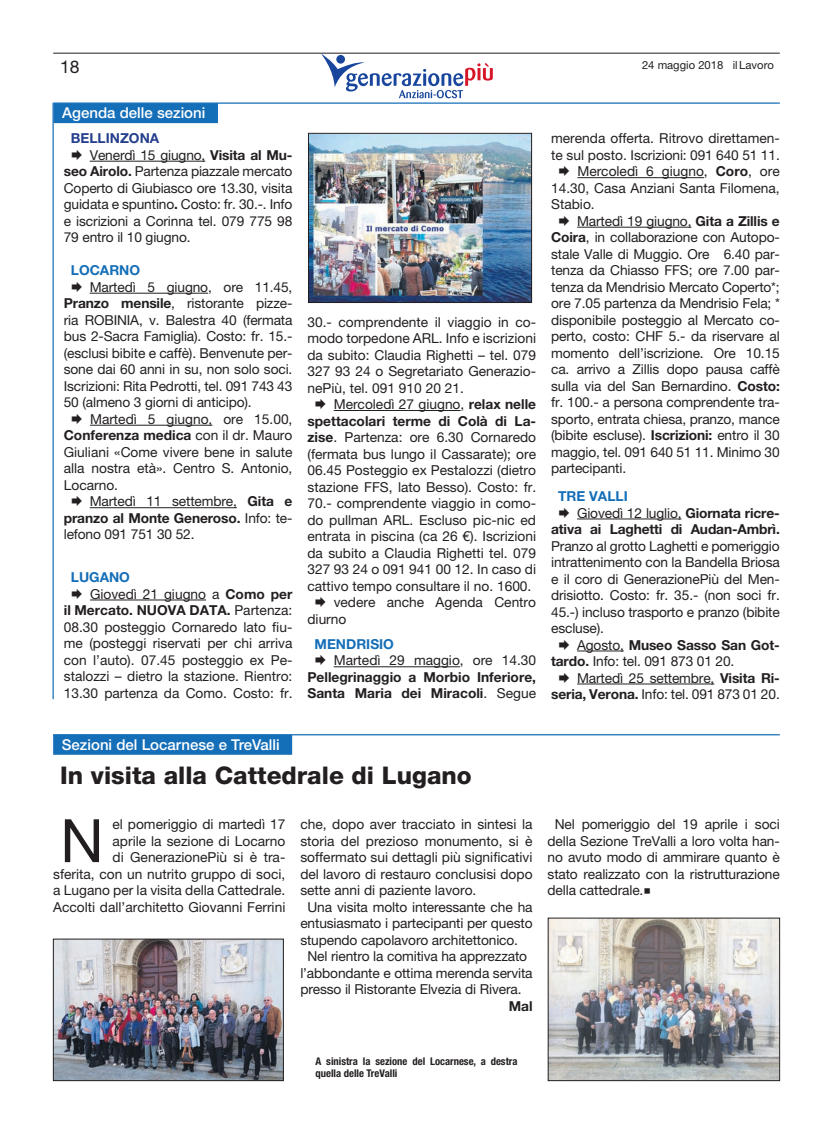
<style>
.page{position:relative;width:833px;height:1134px;background:#fff}
.page>*{position:absolute;margin:0;border:0;box-sizing:border-box;transform-origin:0 0}
.Capolettera_AAPI{font:60px "Helvetica Neue LT Pro";color:#231f20}
.t1{font:800 24.38px "Helvetica Neue LT Pro";color:#231f20}
.t2{font:17.5px "Helvetica Neue LT Pro";color:#231f20}
.Incipit_-_AAPI{font:500 15px "Helvetica Neue LT Pro";color:#fff}
.appuntamenti-agenda{font:13.75px/16.5px "Helvetica Neue LT Pro";color:#231f20;text-align:justify}
.Paragrafo_base_AAPI{font:13.75px/16.5px "Helvetica Neue LT Pro";letter-spacing:-.01em;color:#231f20;text-align:justify}
.Capolettera_AAPI-2{font:13.75px/16.5px "Helvetica Neue LT Pro";color:#231f20;text-align:right}
.appuntamenti-agenda-2{font:700 13.75px/16.5px "Helvetica Neue LT Pro";color:#231f20;text-align:center}
.t3{font:700 13.75px "Helvetica Neue LT Pro";color:#146eb8}
.t4{font:700 13.75px "Helvetica Neue LT Pro";color:#253f8e}
.Paragrafo_base_AAPI-2{font:700 13.75px "Helvetica Neue LT Pro";color:#231f20}
.t5{font:11.25px "Helvetica Neue LT Pro";color:#231f20}
.Didascalia_foto{font:700 condensed 10.62px/11.9px "Helvetica Neue LT Pro";color:#231f20}
.s1{font-weight:700}
.s2{font-weight:400}
</style>
<div class="page">
<svg style="left:321px;top:54px;width:172px;height:44px"></svg>
<hr style="left:53px;top:102px;width:727px;height:2px;background:#146eb8">
<div style="left:53px;top:103px;width:165px;height:20px;background:#146eb8"></div>
<hr style="left:90px;top:161px;width:115px;height:1px;background:#231f20">
<hr style="left:90px;top:293px;width:118px;height:1px;background:#231f20">
<hr style="left:90px;top:425px;width:122px;height:1px;background:#231f20">
<hr style="left:90px;top:507px;width:147px;height:1px;background:#231f20">
<hr style="left:90px;top:600px;width:116px;height:1px;background:#231f20">
<hr style="left:334px;top:410px;width:126px;height:1px;background:#231f20">
<hr style="left:334px;top:666px;width:126px;height:1px;background:#231f20">
<hr style="left:577px;top:177px;width:127px;height:1px;background:#231f20">
<hr style="left:577px;top:227px;width:114px;height:1px;background:#231f20">
<hr style="left:577px;top:519px;width:104px;height:1px;background:#231f20">
<hr style="left:577px;top:651px;width:47px;height:1px;background:#231f20">
<hr style="left:577px;top:684px;width:137px;height:1px;background:#231f20">
<hr style="left:53px;top:103px;width:1px;height:596px;background:#146eb8">
<img style="left:310px;top:135px;width:219px;height:166px">
<div style="left:308px;top:133px;width:223px;height:170px;border:1px solid #231f20"></div>
<hr style="left:53px;top:734px;width:727px;height:1px;background:#146eb8">
<div style="left:53px;top:735px;width:239px;height:20px;background:#146eb8"></div>
<img style="left:55px;top:941px;width:226px;height:138px">
<div style="left:53px;top:939px;width:230px;height:142px;border:1px solid #231f20"></div>
<img style="left:550px;top:920px;width:228px;height:159px">
<div style="left:548px;top:918px;width:232px;height:163px;border:1px solid #231f20"></div>
<hr style="left:53px;top:53px;width:727px;height:1px;background:#231f20">
<p class="t2" style="left:60px;top:56px;width:21px">18</p>
<p class="t5" style="left:642px;top:58px;width:133px">24 maggio 2018 il Lavoro</p>
<p class="Incipit_-_AAPI" style="left:62px;top:104px;width:145px">Agenda delle sezioni</p>
<p class="t4" style="left:71px;top:130px;width:90px">BELLINZONA</p>
<p class="appuntamenti-agenda" style="left:64px;top:146px;width:230px;text-indent:7px">◻ Venerdì 15 giugno, <span class="s1">Visita al Mu&shy;seo Airolo.</span> Partenza piazzale mercato Coperto di Giubiasco ore 13.30, visita guidata e spuntino<span class="s1">.</span> Costo: fr. 30.-. Info e iscrizioni a Corinna tel. 079 775 98<br>79 entro il 10 giugno.</p>
<p class="t3" style="left:71px;top:262px;width:71px">LOCARNO</p>
<p class="appuntamenti-agenda" style="left:64px;top:278px;width:230px;text-indent:7px">◻ Martedì 5 giugno, ore 11.45, <span class="s1">Pranzo mensile</span>, ristorante pizze&shy;ria ROBINIA, v. Balestra 40 (fermata bus 2-Sacra Famiglia). Costo: fr. 15.- (esclusi bibite e caffè). Benvenute per&shy;sone dai 60 anni in su, non solo soci.<br>Iscrizioni: Rita Pedrotti, tel. 091 743 43<br>50 (almeno 3 giorni di anticipo).</p>
<p class="appuntamenti-agenda" style="left:64px;top:410px;width:230px;text-indent:7px">◻ Martedì 5 giugno, ore 15.00, <span class="s1">Conferenza medica</span> con il dr. Mauro Giuliani «Come vivere bene in salute alla nostra età». Centro S. Antonio, Locarno.</p>
<p class="appuntamenti-agenda" style="left:64px;top:493px;width:230px;text-indent:7px">◻ Martedì 11 settembre, <span class="s1">Gita e pranzo al Monte Generoso.</span> Info: te&shy;lefono 091 751 30 52.</p>
<p class="t3" style="left:71px;top:569px;width:61px">LUGANO</p>
<p class="appuntamenti-agenda" style="left:64px;top:585px;width:230px;text-align:center">◻ Giovedì 21 giugno a <span class="s1">Como per il Mercato. NUOVA DATA.</span> Partenza:<br>08.30 posteggio Cornaredo lato fiu&shy;me (posteggi riservati per chi arriva con l’auto). 07.45 posteggio ex Pe&shy;stalozzi – dietro la stazione. Rientro:<br>13.30 partenza da Como. Costo: fr.</p>
<p class="appuntamenti-agenda" style="left:551px;top:130px;width:230px">merenda offerta. Ritrovo direttamen&shy;te sul posto. Iscrizioni: 091 640 51 11.</p>
<p class="appuntamenti-agenda" style="left:551px;top:163px;width:230px;text-indent:7px">◻ Mercoledì 6 giugno, <span class="s1">Coro</span>, ore 14.30, Casa Anziani Santa Filomena, Stabio.</p>
<p class="appuntamenti-agenda" style="left:551px;top:212px;width:230px;text-indent:7px">◻ Martedì 19 giugno, <span class="s1">Gita a Zillis e Coira</span>, in collaborazione con Autopo&shy;stale Valle di Muggio. Ore 6.40 par&shy;tenza da Chiasso FFS; ore 7.00 par&shy;tenza da Mendrisio Mercato Coperto*; ore 7.05 partenza da Mendrisio Fela; * disponibile posteggio al Mercato co&shy;perto, costo: CHF 5.- da riservare al momento dell’iscrizione. Ore 10.15 ca. arrivo a Zillis dopo pausa caffè sulla via del San Bernardino. <span class="s1">Costo: </span>fr. 100.- a persona comprendente tra&shy;sporto, entrata chiesa, pranzo, mance (bibite escluse). <span class="s1">Iscrizioni:</span> entro il 30 maggio, tel. 091 640 51 11. Minimo 30 partecipanti.</p>
<p class="t3" style="left:558px;top:488px;width:71px">TRE VALLI</p>
<p class="appuntamenti-agenda" style="left:551px;top:504px;width:230px;text-indent:7px">◻ Giovedì 12 luglio, <span class="s1">Giornata ricre&shy;ativa ai Laghetti di Audan-Ambrì.<br></span>Pranzo al grotto Laghetti e pomeriggio intrattenimento con la Bandella Briosa e il coro di GenerazionePiù del Men&shy;drisiotto. Costo: fr. 35.- (non soci fr.<br>45.-) incluso trasporto e pranzo (bibite escluse).</p>
<p class="appuntamenti-agenda" style="left:551px;top:636px;width:230px;text-indent:7px">◻ Agosto, <span class="s1">Museo Sasso San Got&shy;tardo.</span> Info: tel. 091 873 01 20.</p>
<p class="appuntamenti-agenda" style="left:551px;top:669px;width:230px;text-align:center">◻ Martedì 25 settembre, <span class="s1">Visita Ri&shy;seria, Verona.</span> Info: tel. 091 873 01 20.</p>
<p class="appuntamenti-agenda" style="left:307px;top:313px;width:230px">30.- comprendente il viaggio in co&shy;modo torpedone ARL. Info e iscrizioni da subito: Claudia Righetti – tel. 079<br>327 93 24 o Segretariato Generazio&shy;nePiù, tel. 091 910 20 21.</p>
<p class="appuntamenti-agenda" style="left:307px;top:396px;width:230px;text-align:center">◻ Mercoledì 27 giugno, <span class="s1">relax nelle spettacolari terme di Colà di La&shy;zise</span>. Partenza: ore 6.30 Cornaredo (fermata bus lungo il Cassarate); ore 06.45 Posteggio ex Pestalozzi (dietro stazione FFS, lato Besso). Costo: fr.<br>70.- comprendente viaggio in como&shy;do pullman ARL. Escluso pic-nic ed entrata in piscina (ca 26 €). Iscrizioni da subito a Claudia Righetti tel. 079<br>327 93 24 o 091 941 00 12. In caso di cattivo tempo consultare il no. 1600.</p>
<p class="appuntamenti-agenda" style="left:307px;top:594px;width:230px;text-indent:7px">◻ vedere anche Agenda Centro diurno</p>
<p class="t3" style="left:314px;top:635px;width:81px">MENDRISIO</p>
<p class="appuntamenti-agenda-2" style="left:307px;top:652px;width:230px">◻ <span class="s2">Martedì 29 maggio, ore 14.30<br></span>Pellegrinaggio a Morbio Inferiore,<br>Santa Maria dei Miracoli<span class="s2">. Segue</span></p>
<p class="Incipit_-_AAPI" style="left:62px;top:735px;width:219px">Sezioni del Locarnese e TreValli</p>
<p class="t1" style="left:60px;top:760px;width:413px">In visita alla Cattedrale di Lugano</p>
<p class="Capolettera_AAPI-2" style="left:53px;top:816px;width:234px">el pomeriggio di martedì 17<br>aprile la sezione di Locarno<br>di GenerazionePiù si è tra-<br>sferita, con un nutrito gruppo di soci, a Lugano per la visita della Cattedrale.<br>Accolti dall’architetto Giovanni Ferrini</p>
<p class="Capolettera_AAPI-2" style="left:300px;top:816px;width:234px;text-align:justify">che, dopo aver tracciato in sintesi la storia del prezioso monumento, si è soffermato sui dettagli più significativi del lavoro di restauro conclusisi dopo sette anni di paziente lavoro.</p>
<p class="Capolettera_AAPI" style="left:60px;top:805px;width:45px">N</p>
<p class="Paragrafo_base_AAPI" style="left:300px;top:898px;width:234px;text-indent:7px">Una visita molto interessante che ha entusiasmato i partecipanti per questo stupendo capolavoro architettonico.</p>
<p class="Paragrafo_base_AAPI" style="left:300px;top:948px;width:234px;text-align:left;text-indent:7px">Nel rientro la comitiva ha apprezzato l’abbondante e ottima merenda servita presso il Ristorante Elvezia di Rivera.</p>
<p class="Paragrafo_base_AAPI-2" style="left:509px;top:997px;width:25px">Mal</p>
<p class="Paragrafo_base_AAPI" style="left:547px;top:816px;width:234px;text-indent:7px">Nel pomeriggio del 19 aprile i soci della Sezione TreValli a loro volta han&shy;no avuto modo di ammirare quanto è stato realizzato con la ristrutturazione della cattedrale.○</p>
<p class="Didascalia_foto" style="left:315px;top:1055px;width:203px">A sinistra la sezione del Locarnese, a destra quella delle TreValli</p>
</div>
